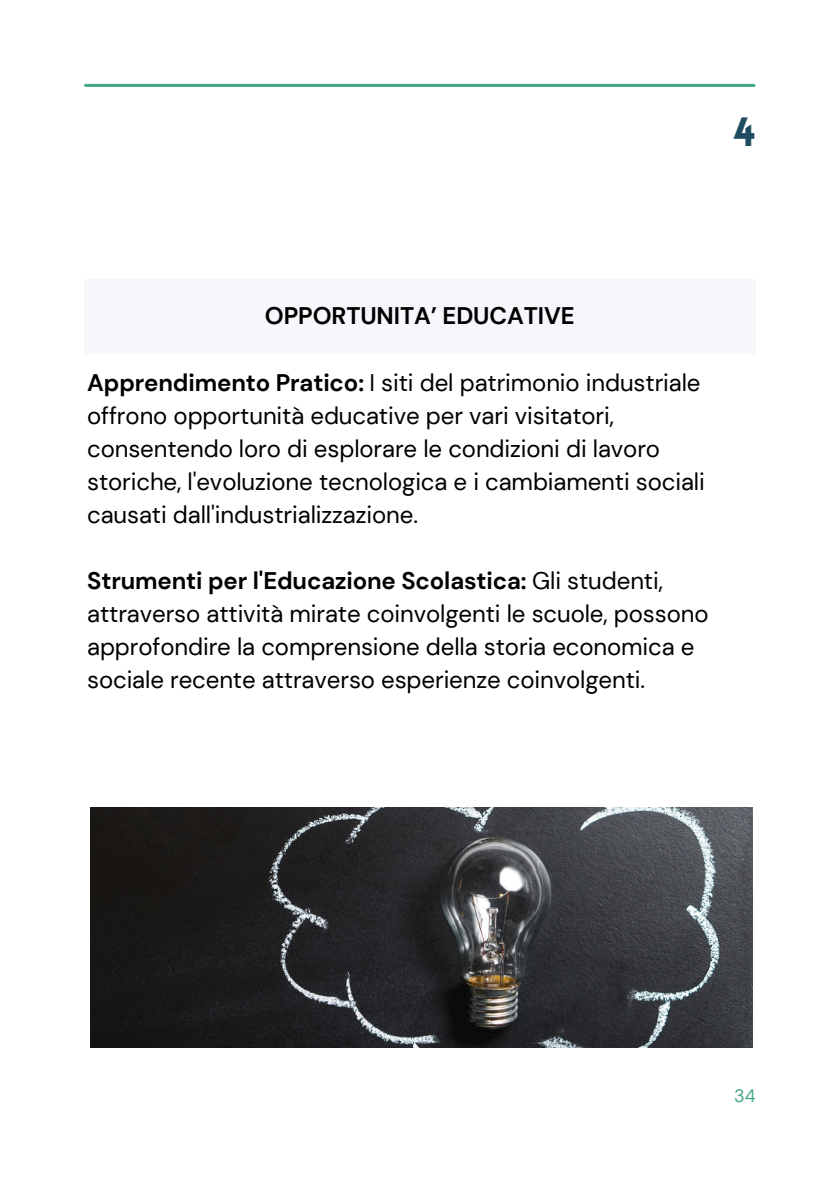
<style>
.page{position:relative;width:839px;height:1191px;background:#fff}
.page>*{position:absolute;margin:0;border:0;box-sizing:border-box;transform-origin:0 0}
.t1{font:900 40px "Lovelo";color:#204c5f}
.t2{font:24px/33px "DM Sans";letter-spacing:-.005em;color:#000}
.t3{font:700 24px "DM Sans";letter-spacing:-.005em;color:#000}
.t4{font:18px "DM Sans";color:#47a781}
.s1{font-weight:700}
</style>
<div class="page">
<hr style="left:85px;top:84px;width:669px;height:3px;background:#47a781">
<div style="left:84px;top:279px;width:671px;height:75px;background:#f5f7fb"></div>
<img style="left:90px;top:807px;width:662px;height:240px">
<h1 class="t1" style="left:734px;top:116px;width:23px">4</h1>
<p class="t3" style="left:265px;top:300px;width:311px">OPPORTUNITA’ EDUCATIVE</p>
<p class="t2" style="left:87px;top:366px;width:619px"><span class="s1">Apprendimento Pratico:</span> I siti del patrimonio industriale offrono opportunità educative per vari visitatori, consentendo loro di esplorare le condizioni di lavoro storiche, l'evoluzione tecnologica e i cambiamenti sociali causati dall'industrializzazione.</p>
<p class="t2" style="left:87px;top:564px;width:623px"><span class="s1">Strumenti per l'Educazione Scolastica:</span> Gli studenti, attraverso attività mirate coinvolgenti le scuole, possono approfondire la comprensione della storia economica e sociale recente attraverso esperienze coinvolgenti.</p>
<p class="t4" style="left:734px;top:1085px;width:23px">34</p>
</div>
